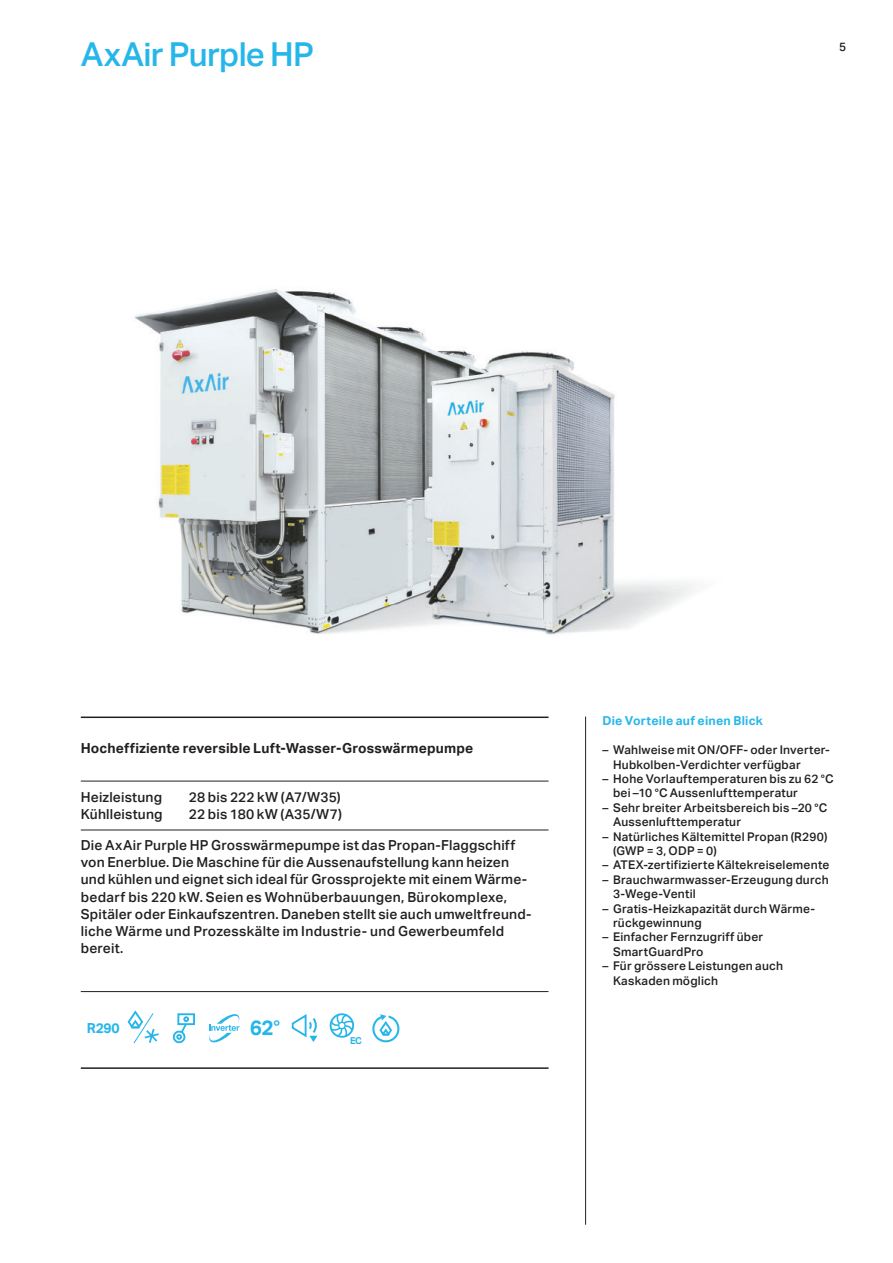
<style>
.page{position:relative;width:893px;height:1263px;background:#fff}
.page>*{position:absolute;margin:0;border:0;box-sizing:border-box;transform-origin:0 0}
.t1{font:500 33px "Aktiv Grotesk";letter-spacing:-.02em;color:#26b6ea}
.t2{font:700 20.85px "Aktiv Grotesk";color:#26b6ea}
.t3{font:500 13.8px/17px "Aktiv Grotesk";letter-spacing:.015em;color:#231f20}
.t4{font:700 13.8px "Aktiv Grotesk";letter-spacing:.01em;color:#231f20}
.t5{font:700 13.8px "Aktiv Grotesk";color:#26b6ea}
.t6{font:700 12.3px "Aktiv Grotesk";letter-spacing:.02em;color:#26b6ea}
.t7{font:500 12px/14.4px "Aktiv Grotesk";letter-spacing:.02em;color:#231f20}
.t8{font:700 9.45px "Aktiv Grotesk";color:#26b6ea}
.s1{font-weight:500;font-size:19.5px}
</style>
<div class="page">
<img style="left:134px;top:289px;width:288px;height:345px">
<hr style="left:585px;top:716px;width:1px;height:509px;background:#231f20">
<hr style="left:81px;top:781px;width:468px;height:1px;background:#231f20">
<hr style="left:81px;top:830px;width:468px;height:1px;background:#231f20">
<hr style="left:81px;top:991px;width:468px;height:1px;background:#231f20">
<hr style="left:81px;top:716px;width:468px;height:2px;background:#231f20">
<hr style="left:81px;top:1067px;width:468px;height:2px;background:#231f20">
<div style="left:177px;top:1013px;width:18px;height:12px;border:2px solid #26b6ea"></div>
<svg style="left:172px;top:1016px;width:17px;height:28px"></svg>
<svg style="left:128px;top:1010px;width:31px;height:34px"></svg>
<svg style="left:209px;top:1014px;width:31px;height:28px"></svg>
<svg style="left:291px;top:1014px;width:27px;height:28px"></svg>
<svg style="left:329px;top:1013px;width:26px;height:25px"></svg>
<svg style="left:372px;top:1014px;width:27px;height:28px"></svg>
<img style="left:422px;top:332px;width:273px;height:303px">
<img style="left:424px;top:351px;width:190px;height:281px">
<h1 class="t1" style="left:81px;top:35px;width:235px">AxAir Purple HP</h1>
<p class="t7" style="left:839px;top:40px;width:9px">5</p>
<p class="t4" style="left:81px;top:740px;width:394px">Hocheffiziente reversible Luft-Wasser-Grosswärmepumpe</p>
<p class="t3" style="left:81px;top:788px;width:83px">Heizleistung</p>
<p class="t3" style="left:189px;top:788px;width:153px">28 bis 222 kW (A7/W35)</p>
<p class="t3" style="left:81px;top:805px;width:83px">Kühlleistung</p>
<p class="t3" style="left:189px;top:805px;width:155px">22 bis 180 kW (A35/W7)</p>
<p class="t3" style="left:81px;top:837px;width:452px">Die AxAir Purple HP Grosswärmepumpe ist das Propan-Flaggschiff von Enerblue. Die Maschine für die Aussenaufstellung kann heizen und kühlen und eignet sich ideal für Grossprojekte mit einem Wärme&shy;bedarf bis 220 kW. Seien es Wohnüberbauungen, Bürokomplexe, Spitäler oder Einkaufszentren. Daneben stellt sie auch umweltfreund&shy;liche Wärme und Prozesskälte im Industrie- und Gewerbeumfeld bereit.</p>
<p class="t5" style="left:87px;top:1020px;width:34px">R290</p>
<h2 class="t2" style="left:250px;top:1016px;width:32px">62<span class="s1">°</span></h2>
<p class="t8" style="left:350px;top:1035px;width:14px">EC</p>
<p class="t6" style="left:602px;top:714px;width:162px">Die Vorteile auf einen Blick</p>
<p class="t7" style="left:613px;top:743px;width:218px;text-indent:-11px">– Wahlweise mit ON/OFF- oder Inverter-<br>Hubkolben-Verdichter verfügbar</p>
<p class="t7" style="left:613px;top:771px;width:222px;text-indent:-11px">– Hohe Vorlauftemperaturen bis zu 62 °C bei –10 °C Aussenlufttemperatur</p>
<p class="t7" style="left:613px;top:800px;width:216px;text-indent:-11px">– Sehr breiter Arbeitsbereich bis –20 °C<br>Aussenlufttemperatur</p>
<p class="t7" style="left:613px;top:829px;width:216px;text-indent:-11px">– Natürliches Kältemittel Propan (R290) (GWP = 3, ODP = 0)</p>
<p class="t7" style="left:602px;top:858px;width:229px">– ATEX-zertifizierte Kältekreiselemente</p>
<p class="t7" style="left:613px;top:872px;width:217px;text-indent:-11px">– Brauchwarmwasser-Erzeugung durch<br>3-Wege-Ventil</p>
<p class="t7" style="left:613px;top:901px;width:204px;text-indent:-11px">– Gratis-Heizkapazität durch Wärme&shy;rückgewinnung</p>
<p class="t7" style="left:613px;top:930px;width:152px;text-indent:-11px">– Einfacher Fernzugriff über<br>SmartGuardPro</p>
<p class="t7" style="left:613px;top:959px;width:172px;text-indent:-11px">– Für grössere Leistungen auch<br>Kaskaden möglich</p>
</div>
